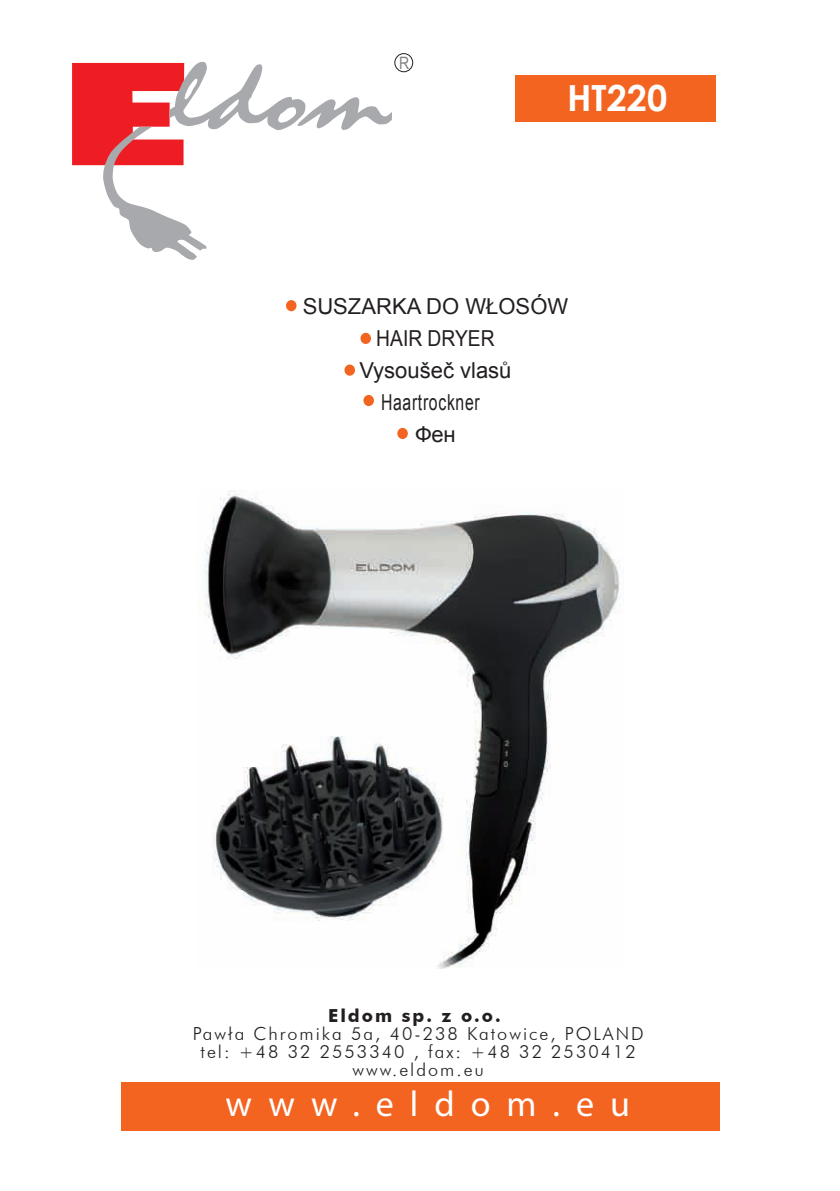
<style>
.page{position:relative;width:840px;height:1191px;background:#fff}
.page>*{position:absolute;margin:0;border:0;box-sizing:border-box;transform-origin:0 0}
.t1{font:36px "Myriad Pro";letter-spacing:.445em;color:#fff}
.t2{font:700 36px "Century Gothic";color:#fff}
.t3{font:22px/32px "Arial";color:#231f20;text-align:center}
.t4{font:300 18px/18px "Futura BT";letter-spacing:.11em;color:#231f20;text-align:center}
.t5{font:700 18px "Futura BT";letter-spacing:.11em;color:#231f20}
.t6{font:17px "Arial";color:#808285;scale:.82 1}
</style>
<div class="page">
<div style="left:515px;top:76px;width:200px;height:46px;background:#f36421"></div>
<div style="left:121px;top:1082px;width:598px;height:48px;background:#f36421"></div>
<svg style="left:72px;top:61px;width:320px;height:199px"></svg>
<div style="left:394px;top:53px;width:18px;height:19px;border:1px solid #231f20;border-radius:50%"></div>
<div style="left:286px;top:300px;width:10px;height:11px;background:#f36421;border-radius:50%"></div>
<div style="left:360px;top:333px;width:11px;height:11px;background:#f36421;border-radius:50%"></div>
<div style="left:344px;top:364px;width:11px;height:12px;background:#f36421;border-radius:50%"></div>
<div style="left:363px;top:395px;width:11px;height:11px;background:#f36421;border-radius:50%"></div>
<div style="left:397px;top:428px;width:10px;height:11px;background:#f36421;border-radius:50%"></div>
<img style="left:205px;top:490px;width:415px;height:478px">
<p class="t6" style="left:399px;top:52px;width:14px">R</p>
<h1 class="t2" style="left:566px;top:71px;width:102px">HT220</h1>
<p class="t3" style="left:302px;top:290px;width:267px">SUSZARKA DO WŁOSÓW<br>HAIR DRYER<br>Vysoušeč vlasů<br>Haartrockner<br>Фен</p>
<p class="t5" style="left:328px;top:1004px;width:174px">Eldom sp. z o.o.</p>
<p class="t4" style="left:193px;top:1024px;width:452px">Pawła Chromika 5a, 40-238 Katowice, POLAND tel: +48 32 2553340 , fax: +48 32 2530412 www.eldom.eu</p>
<h1 class="t1" style="left:225px;top:1081px;width:406px">www.eldom.eu</h1>
</div>
